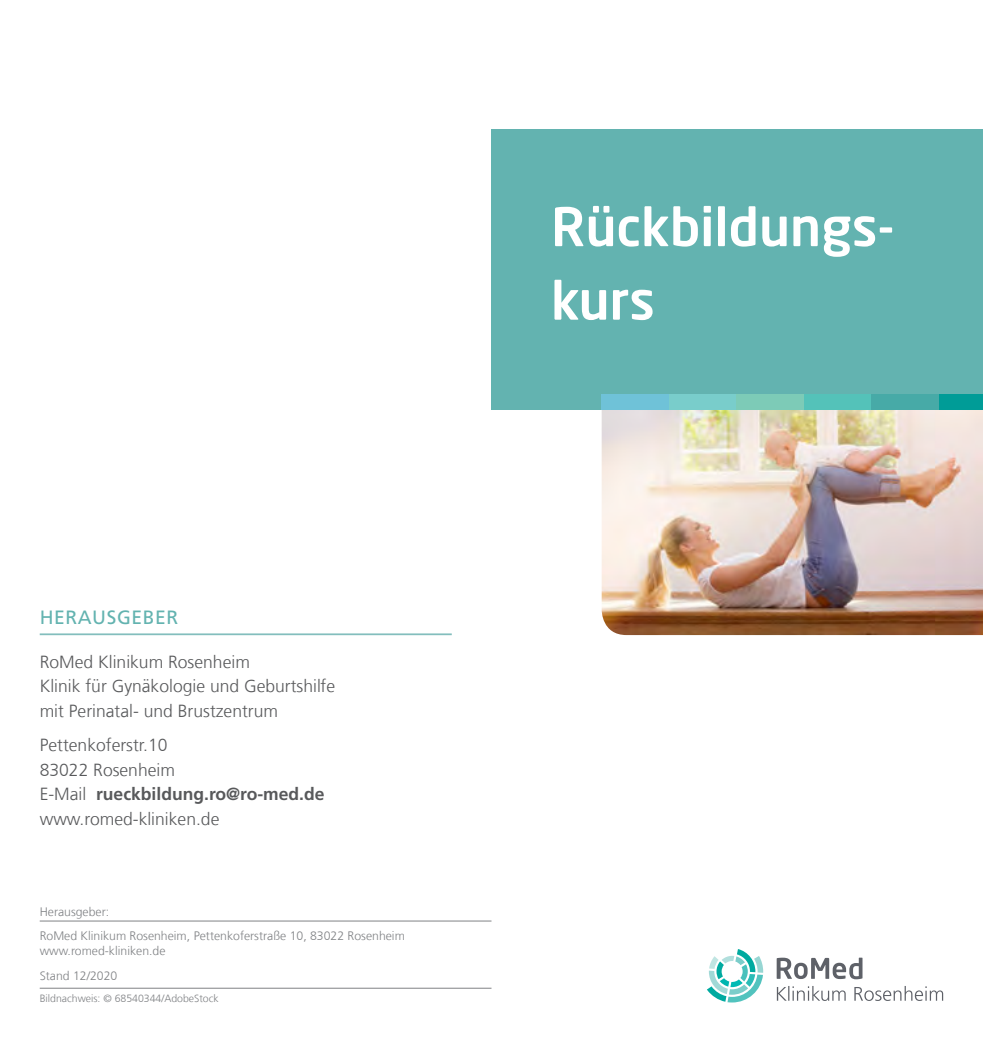
<style>
.page{position:relative;width:983px;height:1042px;background:#fff}
.page>*{position:absolute;margin:0;border:0;box-sizing:border-box;transform-origin:0 0}
.t1{font:500 52.5px/73.5px "Neo Sans Pro";color:#fff}
.t2{font:19.25px "Frutiger LT Com";letter-spacing:.03em;color:#63b3b0}
.t3{font:300 17.5px/24.5px "Frutiger LT Com";color:#58595b}
.t4{font:300 12.25px/24.8px "Frutiger LT Com";color:#808285}
.t5{font:300 10.5px "Frutiger LT Com";color:#808285}
.s1{font-weight:700}
</style>
<div class="page">
<hr style="left:40px;top:633px;width:411px;height:2px;background:#83bebd">
<div style="left:491px;top:129px;width:491px;height:281px;background:#63b3b0"></div>
<img style="left:601px;top:406px;width:381px;height:229px">
<div style="left:601px;top:395px;width:67px;height:15px;background:#6fc2d8"></div>
<div style="left:669px;top:395px;width:67px;height:15px;background:#79cdcb"></div>
<div style="left:736px;top:395px;width:67px;height:15px;background:#7dcbb7"></div>
<div style="left:804px;top:395px;width:67px;height:15px;background:#54c2b9"></div>
<div style="left:871px;top:395px;width:67px;height:15px;background:#47aaa7"></div>
<div style="left:938px;top:395px;width:44px;height:15px;background:#009c97"></div>
<svg style="left:707px;top:949px;width:56px;height:53px"></svg>
<svg style="left:776px;top:986px;width:166px;height:15px"></svg>
<svg style="left:776px;top:957px;width:86px;height:22px"></svg>
<hr style="left:40px;top:920px;width:451px;height:1px;background:#808285">
<hr style="left:40px;top:988px;width:451px;height:1px;background:#808285">
<p class="t2" style="left:40px;top:605px;width:140px">HERAUSGEBER</p>
<p class="t3" style="left:40px;top:650px;width:297px">RoMed Klinikum Rosenheim<br>Klinik für Gynäkologie und Geburtshilfe mit Perinatal- und Brustzentrum</p>
<p class="t3" style="left:40px;top:733px;width:286px">Pettenkoferstr.10<br>83022 Rosenheim<br>E-Mail <span class="s1">rueckbildung.ro@ro-med.de </span>www.romed-kliniken.de</p>
<p class="t4" style="left:40px;top:899px;width:366px">Herausgeber:<br>RoMed Klinikum Rosenheim, Pettenkoferstraße 10, 83022 Rosenheim</p>
<p class="t4" style="left:40px;top:939px;width:127px">www.romed-kliniken.de<br>Stand 12/2020</p>
<p class="t5" style="left:40px;top:992px;width:180px">Bildnachweis: © 68540344/AdobeStock</p>
<h1 class="t1" style="left:551px;top:189px;width:345px">Rückbildungs&shy;kurs</h1>
</div>
